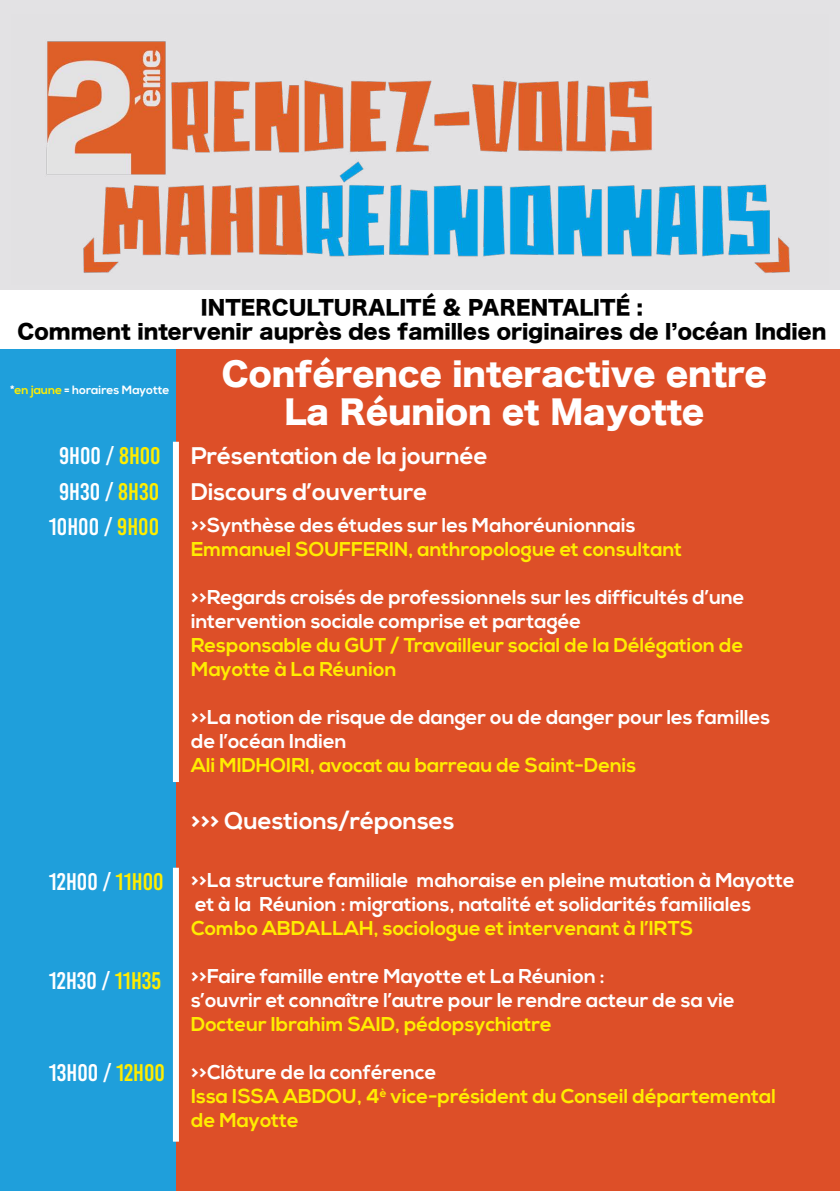
<style>
.page{position:relative;width:840px;height:1191px;background:#fff}
.page>*{position:absolute;margin:0;border:0;box-sizing:border-box;transform-origin:0 0}
.t1{font:32px/38.4px "Hira Kaku Std W8";color:#fff;text-align:center}
.t2{font:700 24px/35.2px "Nexa";color:#fff}
.t3{font:24px/35.2px "Bebas Kai";color:#fff;text-align:center}
.t4{font:700 20px/24px "Nexa";color:#fff}
.t5{font:700 20px/24px "Nexa";color:#ffed00}
.t6{font:20px/24px "Hira Kaku Std W8";color:#000;text-align:center}
.t7{font:700 12px "Nexa";color:#fff}
.s1{color:#ffed00}
.s2{color:#fff}
</style>
<div class="page">
<div style="left:126px;top:349px;width:713px;height:842px;background:#dd4f28"></div>
<div style="left:0;top:349px;width:176px;height:842px;background:#1f9fdb"></div>
<div style="left:0;top:0;width:839px;height:289px;background:#e3e2e4"></div>
<img style="left:46px;top:41px;width:744px;height:232px">
<div style="left:173px;top:442px;width:6px;height:340px;background:#fff"></div>
<div style="left:173px;top:867px;width:6px;height:274px;background:#fff"></div>
<p class="t6" style="left:18px;top:296px;width:809px">INTERCULTURALITÉ &amp; PARENTALITÉ :<br>Comment intervenir auprès des familles originaires de l’océan Indien</p>
<p class="t7" style="left:10px;top:382px;width:160px">*<span class="s1">en jaune</span> = horaires Mayotte</p>
<p class="t3" style="left:59px;top:438px;width:103px">9H00 / <span class="s1">8h00</span></p>
<p class="t3" style="left:49px;top:474px;width:112px">9H30 / <span class="s1">8h30<br></span>10H00 / <span class="s1">9h00</span></p>
<p class="t3" style="left:49px;top:864px;width:116px">12H00 / <span class="s1">11h00</span></p>
<p class="t3" style="left:49px;top:963px;width:114px">12H30 / <span class="s1">11h35</span></p>
<p class="t3" style="left:49px;top:1055px;width:118px">13H00 / <span class="s1">12h00</span></p>
<h1 class="t1" style="left:222px;top:355px;width:546px">Conférence interactive entre<br>La Réunion et Mayotte</h1>
<p class="t2" style="left:191px;top:439px;width:298px">Présentation de la journée<br>Discours d’ouverture</p>
<p class="t4" style="left:191px;top:514px;width:446px">&gt;&gt;Synthèse des études sur les Mahoréunionnais</p>
<p class="t5" style="left:191px;top:538px;width:492px">Emmanuel SOUFFERIN, anthropologue et consultant</p>
<p class="t4" style="left:191px;top:586px;width:554px">&gt;&gt;Regards croisés de professionnels sur les difficultés d’une intervention sociale comprise et partagée</p>
<p class="t5" style="left:191px;top:634px;width:553px">Responsable du GUT / Travailleur social de la Délégation de<br>Mayotte à La Réunion</p>
<p class="t4" style="left:191px;top:706px;width:580px">&gt;&gt;La notion de risque de danger ou de danger pour les familles de l’océan Indien</p>
<p class="t5" style="left:191px;top:754px;width:446px">Ali MIDHOIRI, avocat au barreau de Saint-Denis</p>
<p class="t2" style="left:191px;top:804px;width:265px">&gt;&gt;&gt; Questions/réponses</p>
<p class="t4" style="left:191px;top:869px;width:605px">&gt;&gt;La structure familiale mahoraise en pleine mutation à Mayotte et à la Réunion : migrations, natalité et solidarités familiales</p>
<p class="t5" style="left:191px;top:917px;width:503px">Combo ABDALLAH, sociologue et intervenant à l’IRTS</p>
<p class="t4" style="left:191px;top:965px;width:545px">&gt;&gt;Faire famille entre Mayotte et La Réunion :<br>s’ouvrir et connaître l’autre pour le rendre acteur de sa vie</p>
<p class="t5" style="left:191px;top:1013px;width:362px">Docteur Ibrahim SAID, pédopsychiatre</p>
<p class="t5" style="left:191px;top:1061px;width:586px"><span class="s2">&gt;&gt;Clôture de la conférence<br></span>Issa ISSA ABDOU, 4<sup>è</sup> vice-président du Conseil départemental de Mayotte</p>
</div>
